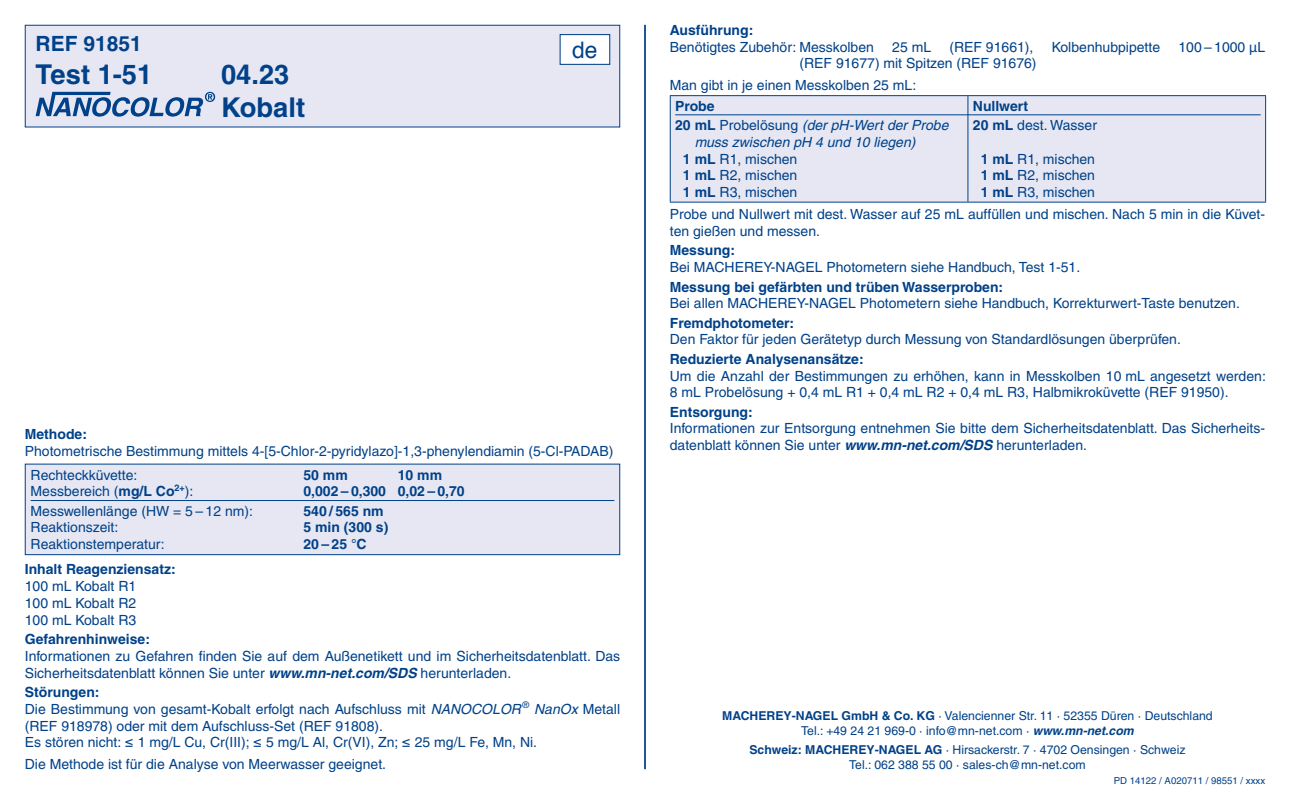
<style>
.page{position:relative;width:1290px;height:794px;background:#fff}
.page>*{position:absolute;margin:0;border:0;box-sizing:border-box;transform-origin:0 0}
.t1{font:700 27.3px/32.9px "Helvetica LT Pro";color:#004189}
.t2{font:22.75px "Helvetica";color:#004189}
.t3{font:700 21px "Helvetica LT Pro";color:#004189}
.t4{font:14px/16.8px "Helvetica LT Pro";color:#004189}
.t5{font:700 14px/19.2px "Helvetica LT Pro";color:#004189}
.t6{font:italic 14px/19.2px "Helvetica LT Pro";color:#004189}
.t7{font:12.25px/14.7px "Helvetica LT Pro";color:#004189;text-align:center}
.t8{font:9.62px "Helvetica LT Pro";color:#004189}
.s1{font-weight:700}
.s2{font-weight:700;font-style:italic}
.s3{font-style:italic}
.s4{font-weight:700;font-style:normal}
.s5{font-style:normal}
.s6{font-weight:400}
</style>
<div class="page">
<hr style="left:644px;top:25px;width:2px;height:744px;background:#004189">
<div style="left:25px;top:25px;width:595px;height:102px;background:#e6e7f3"></div>
<svg style="left:36px;top:92px;width:179px;height:25px"></svg>
<div style="left:25px;top:25px;width:595px;height:102px;border:1px solid #004189"></div>
<div style="left:560px;top:35px;width:50px;height:29px;background:#fff"></div>
<div style="left:560px;top:34px;width:50px;height:31px;border:1px solid #004189"></div>
<div style="left:671px;top:96px;width:594px;height:106px;background:#e6e7f3"></div>
<hr style="left:670px;top:95px;width:298px;height:1px;background:#004189">
<hr style="left:670px;top:96px;width:1px;height:106px;background:#004189">
<hr style="left:968px;top:95px;width:298px;height:1px;background:#004189">
<hr style="left:967px;top:96px;width:1px;height:106px;background:#004189">
<hr style="left:1265px;top:96px;width:1px;height:106px;background:#004189">
<hr style="left:670px;top:202px;width:298px;height:1px;background:#004189">
<hr style="left:968px;top:202px;width:298px;height:1px;background:#004189">
<hr style="left:675px;top:114px;width:298px;height:1px;background:#004189">
<hr style="left:973px;top:114px;width:287px;height:1px;background:#004189">
<div style="left:25px;top:464px;width:595px;height:90px;background:#e6e7f3"></div>
<hr style="left:31px;top:500px;width:583px;height:1px;background:#004189">
<div style="left:25px;top:463px;width:595px;height:92px;border:1px solid #004189"></div>
<h3 class="t3" style="left:36px;top:30px;width:108px">REF 91851</h3>
<h1 class="t1" style="left:36px;top:58px;width:118px">Test 1‑51</h1>
<h1 class="t1" style="left:221px;top:58px;width:85px">04.23<br>Kobalt</h1>
<h2 class="t2" style="left:572px;top:32px;width:27px">de</h2>
<p class="t5" style="left:25px;top:424px;width:64px">Methode:</p>
<p class="t4" style="left:31px;top:439px;width:584px;line-height:23.6px;text-indent:-6px">Photometrische Bestimmung mittels 4-[5-Chlor-2-pyridylazo]-1,3-phenylendiamin (5-Cl-PADAB)<br>Rechteckküvette:</p>
<p class="t5" style="left:303px;top:465px;width:46px">50 mm</p>
<p class="t5" style="left:398px;top:465px;width:46px">10 mm</p>
<p class="t4" style="left:31px;top:483px;width:164px">Messbereich (<span class="s1">mg/L Co</span><sup>2+</sup>):</p>
<p class="t5" style="left:303px;top:482px;width:163px">0,002 – 0,300 0,02 – 0,70</p>
<p class="t4" style="left:31px;top:502px;width:224px">Messwellenlänge (HW = 5 – 12 nm):</p>
<p class="t5" style="left:303px;top:501px;width:82px">540 / 565 nm</p>
<p class="t4" style="left:31px;top:519px;width:89px">Reaktionszeit:</p>
<p class="t5" style="left:303px;top:518px;width:86px">5 min (300 s)</p>
<p class="t4" style="left:31px;top:536px;width:136px">Reaktionstemperatur:</p>
<p class="t5" style="left:303px;top:535px;width:65px">20–25 °C</p>
<p class="t5" style="left:25px;top:560px;width:152px">Inhalt Reagenziensatz:</p>
<p class="t4" style="left:25px;top:578px;width:113px;text-align:justify">100 mL Kobalt R1<br>100 mL Kobalt R2<br>100 mL Kobalt R3</p>
<p class="t5" style="left:25px;top:629px;width:127px">Gefahrenhinweise:</p>
<p class="t4" style="left:25px;top:647px;width:597px">Informationen zu Gefahren finden Sie auf dem Außenetikett und im Sicherheitsdatenblatt. Das<br>Sicherheitsdatenblatt können Sie unter <span class="s2">www.mn-net.com/SDS</span> herunterladen.</p>
<p class="t4" style="left:25px;top:683px;width:597px"><span class="s1">Störungen:<br></span>Die Bestimmung von gesamt-Kobalt erfolgt nach Aufschluss mit <span class="s3">NANOCOLOR</span> <sup>®</sup> <span class="s3">NanOx</span> Metall (REF 918978) oder mit dem Aufschluss-Set (REF 91808).<br>Es stören nicht: ≤ 1 mg/L Cu, Cr(III); ≤ 5 mg/L Al, Cr(VI), Zn; ≤ 25 mg/L Fe, Mn, Ni.</p>
<p class="t4" style="left:25px;top:756px;width:363px">Die Methode ist für die Analyse von Meerwasser geeignet.</p>
<p class="t5" style="left:670px;top:20px;width:85px">Ausführung:</p>
<p class="t4" style="left:670px;top:38px;width:206px">Benötigtes Zubehör: Messkolben</p>
<p class="t4" style="left:892px;top:38px;width:40px">25 mL</p>
<p class="t4" style="left:949px;top:38px;width:86px">(REF 91661),</p>
<p class="t4" style="left:1052px;top:38px;width:110px">Kolbenhubpipette</p>
<p class="t4" style="left:1178px;top:38px;width:88px">100 – 1000 µL</p>
<p class="t4" style="left:670px;top:53px;width:368px;line-height:21.7px;text-indent:130px">(REF 91677) mit Spitzen (REF 91676)<br>Man gibt in je einen Messkolben 25 mL:</p>
<p class="t6" style="left:675px;top:96px;width:275px"><span class="s4">Probe<br>20 mL</span> <span class="s5">Probelösung</span> (der pH-Wert der Probe</p>
<p class="t4" style="left:683px;top:133px;width:234px;text-indent:12px"><span class="s3">muss zwischen pH 4 und 10 liegen)<br></span><span class="s1">1 mL</span> R1, mischen<br><span class="s1">1 mL</span> R2, mischen<br><span class="s1">1 mL</span> R3, mischen</p>
<p class="t5" style="left:973px;top:96px;width:126px">Nullwert<br>20 mL <span class="s6">dest. Wasser</span></p>
<p class="t4" style="left:981px;top:150px;width:116px;text-align:justify"><span class="s1">1 mL</span> R1, mischen <span class="s1">1 mL</span> R2, mischen <span class="s1">1 mL</span> R3, mischen</p>
<p class="t4" style="left:670px;top:206px;width:597px">Probe und Nullwert mit dest. Wasser auf 25 mL auffüllen und mischen. Nach 5 min in die Küvet‑ ten gießen und messen.</p>
<p class="t5" style="left:670px;top:241px;width:67px">Messung:</p>
<p class="t4" style="left:670px;top:259px;width:412px">Bei MACHEREY‑NAGEL Photometern siehe Handbuch, Test 1‑51.</p>
<p class="t5" style="left:670px;top:277px;width:335px">Messung bei gefärbten und trüben Wasserproben:</p>
<p class="t4" style="left:670px;top:295px;width:572px">Bei allen MACHEREY‑NAGEL Photometern siehe Handbuch, Korrekturwert-Taste benutzen.</p>
<p class="t5" style="left:670px;top:313px;width:126px">Fremdphotometer:</p>
<p class="t4" style="left:670px;top:331px;width:513px">Den Faktor für jeden Gerätetyp durch Messung von Standardlösungen überprüfen.</p>
<p class="t5" style="left:670px;top:349px;width:195px">Reduzierte Analysenansätze:</p>
<p class="t4" style="left:670px;top:367px;width:597px">Um die Anzahl der Bestimmungen zu erhöhen, kann in Messkolben 10 mL angesetzt werden:<br>8 mL Probelösung + 0,4 mL R1 + 0,4 mL R2 + 0,4 mL R3, Halbmikroküvette (REF 91950).</p>
<p class="t5" style="left:670px;top:402px;width:85px">Entsorgung:</p>
<p class="t4" style="left:670px;top:420px;width:597px">Informationen zur Entsorgung entnehmen Sie bitte dem Sicherheitsdatenblatt. Das Sicherheits‑ datenblatt können Sie unter <span class="s2">www.mn-net.com/SDS</span> herunterladen.</p>
<p class="t7" style="left:722px;top:708px;width:492px"><span class="s1">MACHEREY‑NAGEL GmbH &amp; Co. KG</span> · Valencienner Str. 11 · 52355 Düren · Deutschland<br>Tel.: +49 24 21 969‑0 · info@mn-net.com · <span class="s2">www.mn-net.com</span></p>
<p class="t7" style="left:749px;top:743px;width:437px"><span class="s1">Schweiz: MACHEREY‑NAGEL AG</span> · Hirsackerstr. 7 · 4702 Oensingen · Schweiz<br>Tel.: 062 388 55 00 · sales-ch@mn-net.com</p>
<p class="t8" style="left:1114px;top:774px;width:153px">PD 14122 / A020711 / 98551 / xxxx</p>
</div>
